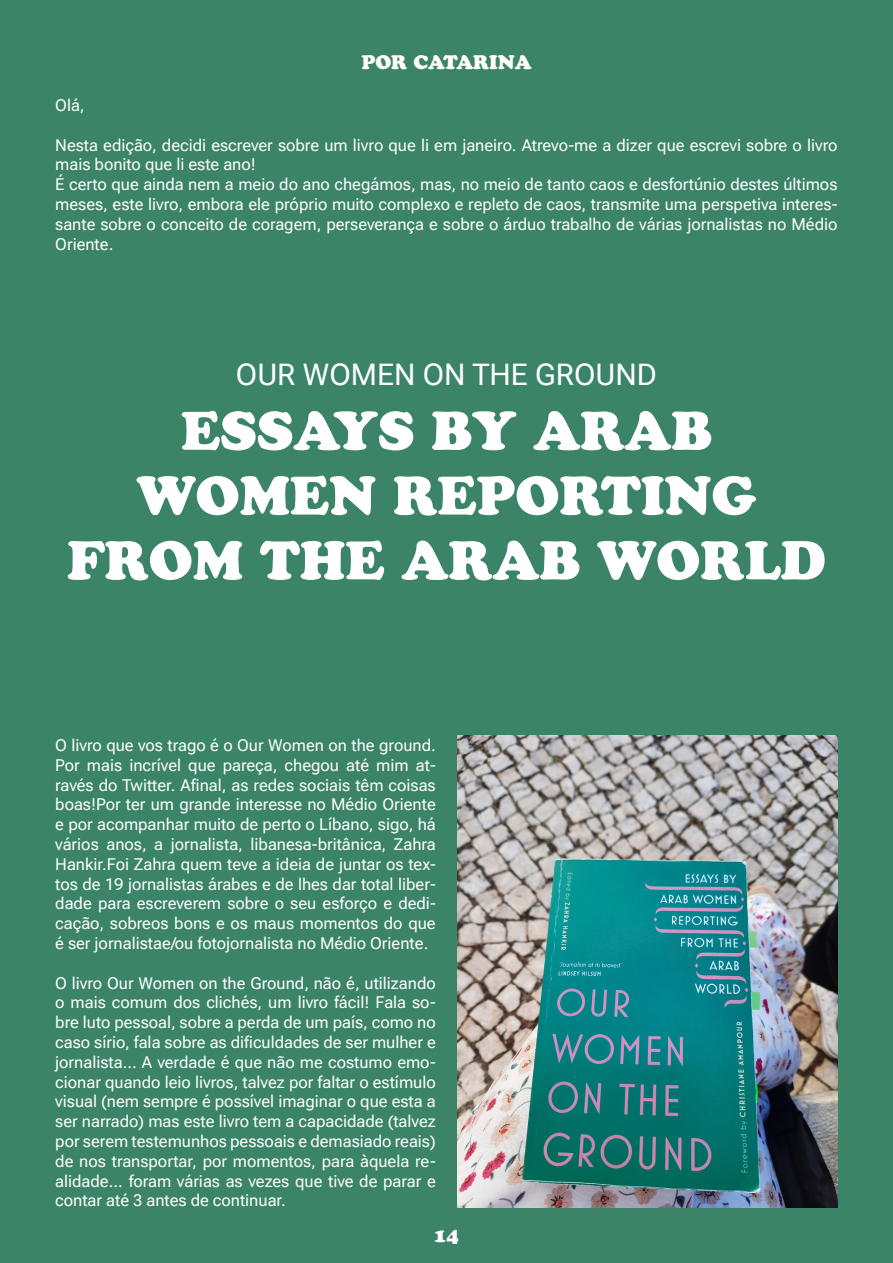
<style>
.page{position:relative;width:893px;height:1263px;background:#3b8467}
.page>*{position:absolute;margin:0;border:0;box-sizing:border-box;transform-origin:0 0}
.t1{font:54px/64.8px "Cooper Black Std";color:#fff;text-align:center}
.t2{font:30px "Roboto Flex";color:#fff}
.t3{font:19.5px "Cooper Black Std";color:#fff}
.TEXT{font:16.5px/19.8px "Roboto Flex";color:#fff;text-align:justify}
</style>
<div class="page">
<img style="left:457px;top:736px;width:381px;height:472px">
<p class="t3" style="left:361px;top:50px;width:172px">POR CATARINA</p>
<p class="TEXT" style="left:55px;top:94px;width:31px">Olá,</p>
<p class="TEXT" style="left:55px;top:133px;width:784px">Nesta edição, decidi escrever sobre um livro que li em janeiro. Atrevo-me a dizer que escrevi sobre o livro mais bonito que li este ano!</p>
<p class="TEXT" style="left:55px;top:173px;width:784px">É certo que ainda nem a meio do ano chegámos, mas, no meio de tanto caos e desfortúnio destes últimos meses, este livro, embora ele próprio muito complexo e repleto de caos, transmite uma perspetiva interes&shy;sante sobre o conceito de coragem, perseverança e sobre o árduo trabalho de várias jornalistas no Médio Oriente.</p>
<p class="t2" style="left:236px;top:349px;width:423px">OUR WOMEN ON THE GROUND</p>
<p class="t1" style="left:67px;top:398px;width:760px">ESSAYS BY ARAB<br>WOMEN REPORTING<br>FROM THE ARAB WORLD</p>
<p class="TEXT" style="left:55px;top:733px;width:382px">O livro que vos trago é o Our Women on the ground.<br>Por mais incrível que pareça, chegou até mim at&shy;ravés do Twitter. Afinal, as redes sociais têm coisas boas!Por ter um grande interesse no Médio Oriente e por acompanhar muito de perto o Líbano, sigo, há vários anos, a jornalista, libanesa-britânica, Zahra Hankir.Foi Zahra quem teve a ideia de juntar os tex&shy;tos de 19 jornalistas árabes e de lhes dar total liber&shy;dade para escreverem sobre o seu esforço e dedi&shy;cação, sobreos bons e os maus momentos do que é ser jornalistae/ou fotojornalista no Médio Oriente.</p>
<p class="TEXT" style="left:55px;top:971px;width:382px">O livro Our Women on the Ground, não é, utilizando o mais comum dos clichés, um livro fácil! Fala so&shy;bre luto pessoal, sobre a perda de um país, como no caso sírio, fala sobre as dificuldades de ser mulher e jornalista... A verdade é que não me costumo emo&shy;cionar quando leio livros, talvez por faltar o estímulo visual (nem sempre é possível imaginar o que esta a ser narrado) mas este livro tem a capacidade (talvez por serem testemunhos pessoais e demasiado reais) de nos transportar, por momentos, para àquela re&shy;alidade... foram várias as vezes que tive de parar e contar até 3 antes de continuar.</p>
<p class="t3" style="left:434px;top:1223px;width:26px">14</p>
</div>
